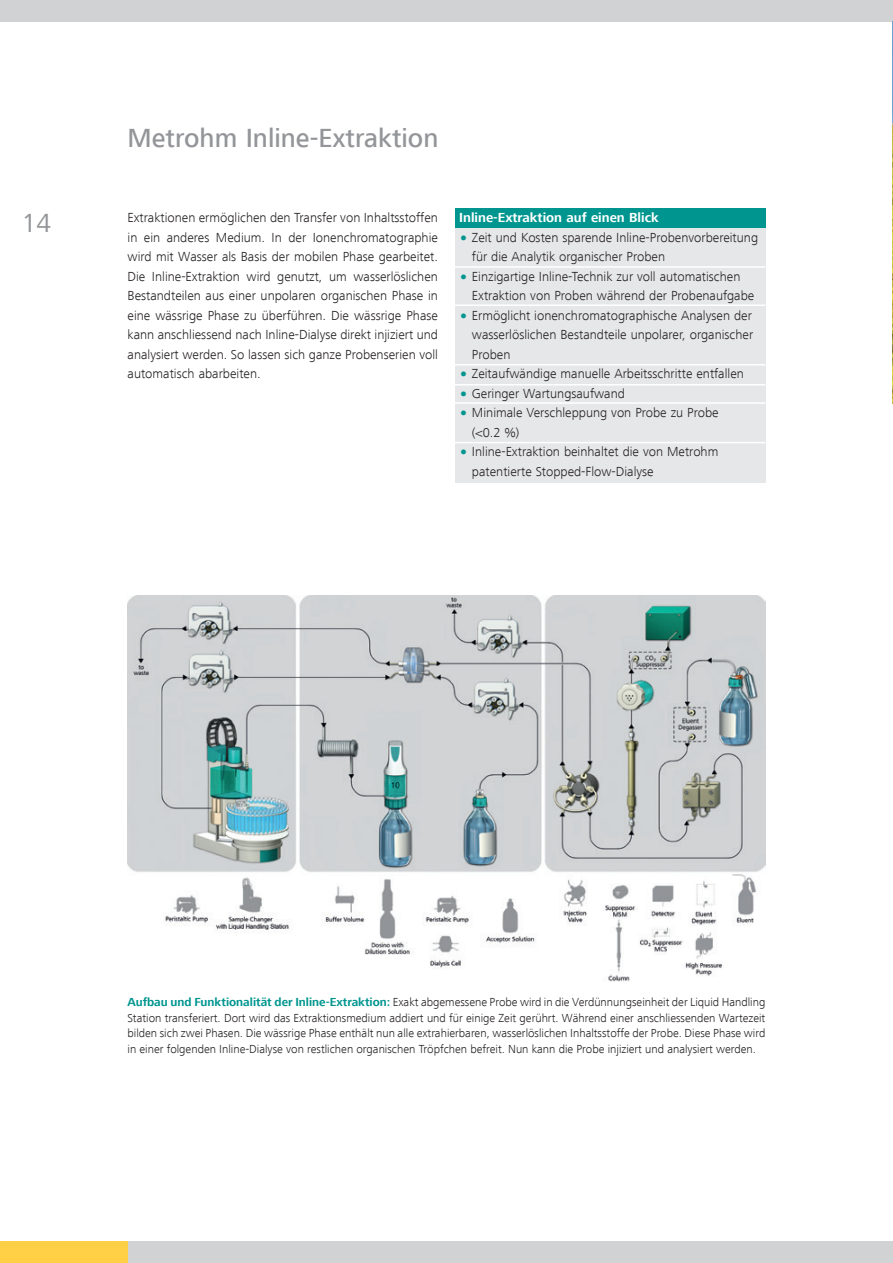
<style>
.page{position:relative;width:893px;height:1263px;background:#fff}
.page>*{position:absolute;margin:0;border:0;box-sizing:border-box;transform-origin:0 0}
.t1{font:500 27px "Frutiger Next LT";color:#939598}
.t2{font:27px "Frutiger Next LT";color:#939598}
.t3{font:300 13.5px/19.5px "Frutiger Next LT";color:#231f20}
.t4{font:700 13.5px "Frutiger Next LT";color:#fff}
.t5{font:300 12px/15.8px "Frutiger Next LT";color:#231f20;text-align:justify}
.s1{font-weight:900;color:#00968f}
.s2{font-weight:700;color:#00968f}
</style>
<div class="page">
<div style="left:0;top:1242px;width:893px;height:21px;background:#d1d2d4"></div>
<div style="left:0;top:0;width:893px;height:21px;background:#d1d2d4"></div>
<img style="left:128px;top:595px;width:637px;height:387px">
<img style="left:892px;top:21px;width:1px;height:383px">
<div style="left:0;top:1242px;width:128px;height:21px;background:#ffcf45"></div>
<div style="left:455px;top:213px;width:310px;height:270px;background:#e6e7e9"></div>
<div style="left:455px;top:208px;width:310px;height:20px;background:#00968f"></div>
<hr style="left:455px;top:266px;width:310px;height:2px;background:#fff">
<hr style="left:455px;top:304px;width:310px;height:2px;background:#fff">
<hr style="left:455px;top:384px;width:310px;height:1px;background:#fff">
<hr style="left:455px;top:402px;width:310px;height:2px;background:#fff">
<hr style="left:455px;top:442px;width:310px;height:1px;background:#fff">
<hr style="left:455px;top:364px;width:310px;height:1px;background:#fff">
<h1 class="t2" style="left:22px;top:208px;width:31px">14</h1>
<h1 class="t1" style="left:128px;top:123px;width:312px">Metrohm Inline-Extraktion</h1>
<p class="t3" style="left:128px;top:208px;width:312px;text-align:justify">Extraktionen ermöglichen den Transfer von Inhaltsstoffen in ein anderes Medium. In der Ionenchromatographie wird mit Wasser als Basis der mobilen Phase gearbeitet.<br>Die Inline-Extraktion wird genutzt, um wasserlöslichen Bestandteilen aus einer unpolaren organischen Phase in eine wässrige Phase zu überführen. Die wässrige Phase kann anschliessend nach Inline-Dialyse direkt injiziert und analysiert werden. So lassen sich ganze Probenserien voll automatisch abarbeiten.</p>
<p class="t4" style="left:459px;top:210px;width:201px">Inline-Extraktion auf einen Blick</p>
<p class="t3" style="left:472px;top:228px;width:288px;text-indent:-13px"><span class="s1">•</span> Zeit und Kosten sparende Inline-Probenvorbereitung für die Analytik organischer Proben</p>
<p class="t3" style="left:472px;top:267px;width:284px;text-indent:-13px"><span class="s1">•</span> Einzigartige Inline-Technik zur voll automatischen<br>Extraktion von Proben während der Probenaufgabe</p>
<p class="t3" style="left:472px;top:306px;width:283px;text-align:justify;text-indent:-13px"><span class="s1">•</span> Ermöglicht ionenchromatographische Analysen der wasserlöslichen Bestandteile unpolarer, organischer Proben</p>
<p class="t3" style="left:459px;top:364px;width:286px"><span class="s1">•</span> Zeitaufwändige manuelle Arbeitsschritte entfallen</p>
<p class="t3" style="left:459px;top:384px;width:167px"><span class="s1">•</span> Geringer Wartungsaufwand</p>
<p class="t3" style="left:472px;top:403px;width:248px;text-indent:-13px"><span class="s1">•</span> Minimale Verschleppung von Probe zu Probe (&lt;0.2 %)</p>
<p class="t3" style="left:472px;top:442px;width:248px;text-indent:-13px"><span class="s1">•</span> Inline-Extraktion beinhaltet die von Metrohm patentierte Stopped-Flow-Dialyse</p>
<p class="t5" style="left:128px;top:994px;width:639px"><span class="s2">Aufbau und Funktionalität der Inline-Extraktion:</span> Exakt abgemessene Probe wird in die Verdünnungseinheit der Liquid Handling Station transferiert. Dort wird das Extraktionsmedium addiert und für einige Zeit gerührt. Während einer anschliessenden Wartezeit bilden sich zwei Phasen. Die wässrige Phase enthält nun alle extrahierbaren, wasserlöslichen Inhaltsstoffe der Probe. Diese Phase wird in einer folgenden Inline-Dialyse von restlichen organischen Tröpfchen befreit. Nun kann die Probe injiziert und analysiert werden.</p>
</div>
